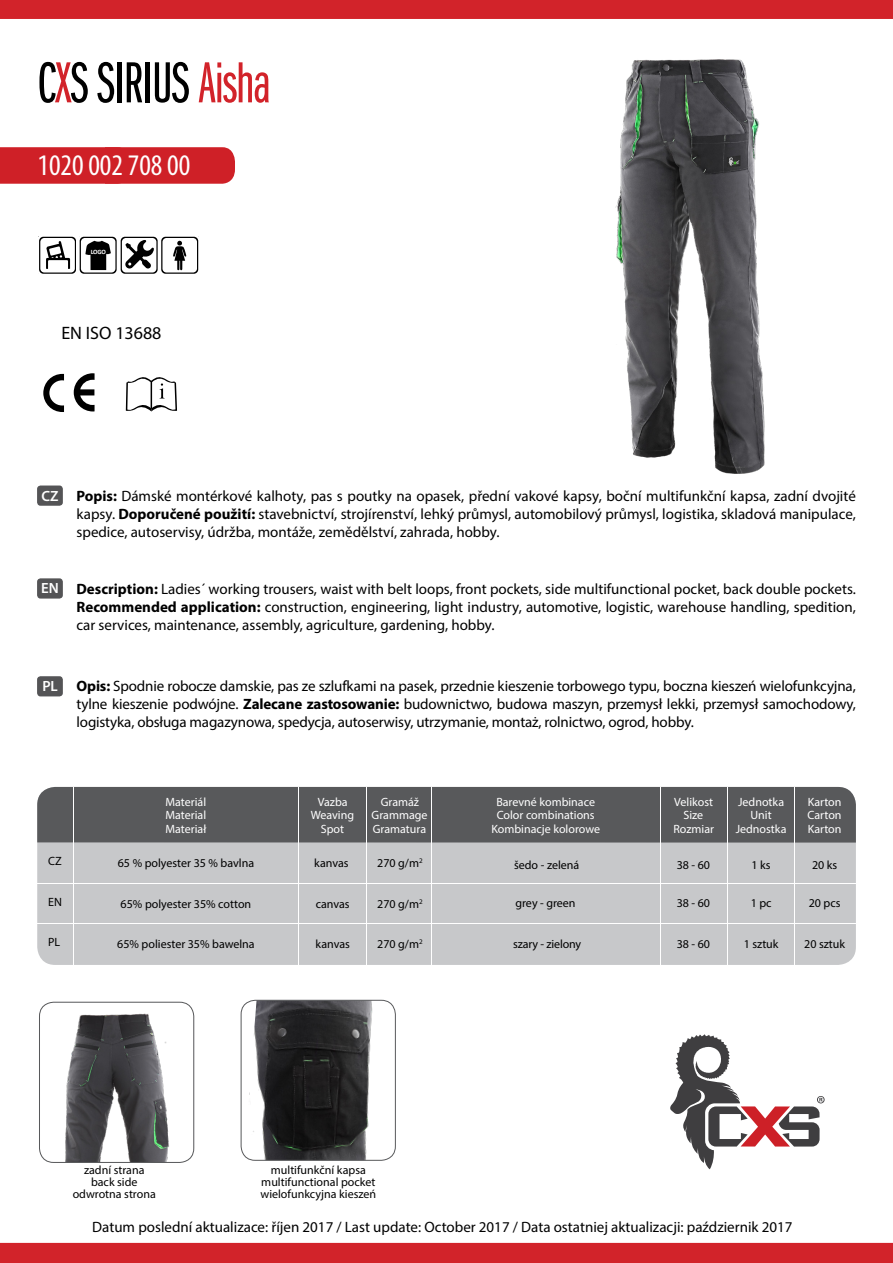
<style>
.page{position:relative;width:893px;height:1263px;background:#fff}
.page>*{position:absolute;margin:0;border:0;box-sizing:border-box;transform-origin:0 0}
.t1{font:60px "Franklin Got Itc DOT Boo Ext Com";letter-spacing:-.01em;color:#000}
.t2{font:condensed 30px "Myriad Pro";color:#fff}
.t3{font:18px "Myriad Pro";color:#000}
.t4{font:15px/18px "Myriad Pro";color:#000;text-align:justify}
.t5{font:600 14.85px "Myriad Pro";color:#fff}
.t6{font:12px/12px "Myriad Pro";color:#000;text-align:center}
.t7{font:12px "Myriad Pro";color:#fff}
.t8{font:700 6.6px "Calibri";color:#fff}
.s1{color:#d2232a}
.s2{font-weight:700}
</style>
<div class="page">
<img style="left:615px;top:59px;width:150px;height:415px">
<div style="left:0;top:147px;width:235px;height:37px;background:#cf2027"></div>
<svg style="left:670px;top:1034px;width:155px;height:135px"></svg>
<div style="left:37px;top:485px;width:26px;height:21px;background:#545456;border-radius:3px"></div>
<div style="left:37px;top:578px;width:26px;height:21px;background:#545456;border-radius:3px"></div>
<div style="left:37px;top:676px;width:26px;height:20px;background:#545456;border-radius:3px"></div>
<div style="left:0;top:0;width:893px;height:19px;background:#d2232a"></div>
<div style="left:0;top:1243px;width:893px;height:20px;background:#d2232a"></div>
<svg style="left:126px;top:377px;width:51px;height:34px"></svg>
<svg style="left:43px;top:373px;width:52px;height:39px"></svg>
<svg style="left:38px;top:236px;width:161px;height:38px"></svg>
<img style="left:39px;top:1002px;width:155px;height:160px">
<div style="left:39px;top:1002px;width:155px;height:161px;border:1px solid #58595b;border-radius:14px"></div>
<img style="left:244px;top:1000px;width:129px;height:160px">
<div style="left:241px;top:1000px;width:155px;height:161px;border:1px solid #58595b;border-radius:14px"></div>
<div style="left:37px;top:787px;width:819px;height:178px;background:#c7c8ca;border-radius:18px"></div>
<div style="left:37px;top:787px;width:819px;height:55px;background:#58595b"></div>
<hr style="left:37px;top:923px;width:819px;height:1px;background:#fff">
<hr style="left:37px;top:883px;width:819px;height:1px;background:#fff">
<hr style="left:299px;top:787px;width:1px;height:178px;background:#fff">
<hr style="left:73px;top:787px;width:1px;height:178px;background:#fff">
<hr style="left:794px;top:787px;width:1px;height:178px;background:#fff">
<hr style="left:727px;top:787px;width:1px;height:178px;background:#fff">
<hr style="left:660px;top:787px;width:1px;height:178px;background:#fff">
<hr style="left:431px;top:787px;width:1px;height:178px;background:#fff">
<hr style="left:366px;top:787px;width:1px;height:178px;background:#fff">
<h1 class="t1" style="left:37px;top:51px;width:235px">C<span class="s1">X</span>S SIRIUS <span class="s1">Aisha</span></h1>
<h2 class="t2" style="left:38px;top:147px;width:154px">1020 002 708 00</h2>
<p class="t8" style="left:91px;top:248px;width:17px">LOGO</p>
<p class="t3" style="left:61px;top:322px;width:102px">EN ISO 13688</p>
<p class="t5" style="left:42px;top:486px;width:19px">CZ</p>
<p class="t5" style="left:41px;top:579px;width:19px">EN</p>
<p class="t4" style="left:77px;top:486px;width:781px"><span class="s2">Popis:</span> Dámské montérkové kalhoty, pas s poutky na opasek, přední vakové kapsy, boční multifunkční kapsa, zadní dvojité kapsy. <span class="s2">Doporučené použití:</span> stavebnictví, strojírenství, lehký průmysl, automobilový průmysl, logistika, skladová manipulace, spedice, autoservisy, údržba, montáže, zemědělství, zahrada, hobby.</p>
<p class="t4" style="left:77px;top:579px;width:781px"><span class="s2">Description:</span> Ladies´ working trousers, waist with belt loops, front pockets, side multifunctional pocket, back double pockets.<br><span class="s2">Recommended application:</span> construction, engineering, light industry, automotive, logistic, warehouse handling, spedition, car services, maintenance, assembly, agriculture, gardening, hobby.</p>
<p class="t5" style="left:42px;top:677px;width:17px">PL</p>
<p class="t4" style="left:77px;top:677px;width:781px"><span class="s2">Opis:</span> Spodnie robocze damskie, pas ze szlufkami na pasek, przednie kieszenie torbowego typu, boczna kieszeń wielofunkcyjna, tylne kieszenie podwójne. <span class="s2">Zalecane zastosowanie:</span> budownictwo, budowa maszyn, przemysł lekki, przemysł samochodowy, logistyka, obsługa magazynowa, spedycja, autoserwisy, utrzymanie, montaż, rolnictwo, ogrod, hobby.</p>
<p class="t7" style="left:165px;top:794px;width:42px">Materiál</p>
<p class="t7" style="left:165px;top:808px;width:42px">Material</p>
<p class="t7" style="left:165px;top:822px;width:42px">Materiał</p>
<p class="t7" style="left:318px;top:794px;width:31px">Vazba</p>
<p class="t7" style="left:321px;top:821px;width:25px">Spot</p>
<p class="t7" style="left:311px;top:808px;width:45px">Weaving</p>
<p class="t7" style="left:381px;top:794px;width:40px">Gramáž</p>
<p class="t7" style="left:373px;top:821px;width:55px">Gramatura</p>
<p class="t7" style="left:372px;top:808px;width:57px">Grammage</p>
<p class="t7" style="left:496px;top:794px;width:100px">Barevné kombinace</p>
<p class="t7" style="left:491px;top:821px;width:110px">Kombinacje kolorowe</p>
<p class="t7" style="left:497px;top:808px;width:100px">Color combinations</p>
<p class="t7" style="left:674px;top:794px;width:40px">Velikost</p>
<p class="t7" style="left:673px;top:821px;width:42px">Rozmiar</p>
<p class="t7" style="left:683px;top:808px;width:21px">Size</p>
<p class="t7" style="left:738px;top:794px;width:48px">Jednotka</p>
<p class="t7" style="left:736px;top:821px;width:52px">Jednostka</p>
<p class="t7" style="left:750px;top:808px;width:23px">Unit</p>
<p class="t7" style="left:808px;top:794px;width:35px">Karton</p>
<p class="t7" style="left:808px;top:821px;width:35px">Karton</p>
<p class="t7" style="left:808px;top:808px;width:36px">Carton</p>
<p class="t6" style="left:48px;top:855px;width:15px">CZ</p>
<p class="t6" style="left:48px;top:896px;width:15px">EN</p>
<p class="t6" style="left:48px;top:936px;width:14px">PL</p>
<p class="t6" style="left:118px;top:857px;width:138px">65 % polyester 35 % bavlna</p>
<p class="t6" style="left:121px;top:898px;width:132px">65% polyester 35% cotton</p>
<p class="t6" style="left:117px;top:938px;width:139px">65% poliester 35% bawelna</p>
<p class="t6" style="left:314px;top:857px;width:36px">kanvas</p>
<p class="t6" style="left:316px;top:898px;width:35px">canvas</p>
<p class="t6" style="left:316px;top:938px;width:36px">kanvas</p>
<p class="t6" style="left:377px;top:857px;width:47px">270 g/m<sup>2</sup></p>
<p class="t6" style="left:377px;top:898px;width:47px">270 g/m<sup>2</sup></p>
<p class="t6" style="left:377px;top:938px;width:47px">270 g/m<sup>2</sup></p>
<p class="t6" style="left:514px;top:859px;width:67px">šedo - zelená</p>
<p class="t6" style="left:516px;top:897px;width:61px">grey - green</p>
<p class="t6" style="left:513px;top:938px;width:70px">szary - zielony</p>
<p class="t6" style="left:677px;top:859px;width:35px">38 - 60</p>
<p class="t6" style="left:752px;top:859px;width:21px">1 ks</p>
<p class="t6" style="left:812px;top:859px;width:27px">20 ks</p>
<p class="t6" style="left:677px;top:897px;width:35px">38 - 60</p>
<p class="t6" style="left:751px;top:897px;width:22px">1 pc</p>
<p class="t6" style="left:809px;top:897px;width:33px">20 pcs</p>
<p class="t6" style="left:677px;top:938px;width:35px">38 - 60</p>
<p class="t6" style="left:744px;top:938px;width:36px">1 sztuk</p>
<p class="t6" style="left:804px;top:938px;width:42px">20 sztuk</p>
<p class="t6" style="left:73px;top:1164px;width:85px">zadní strana back side odwrotna strona</p>
<p class="t6" style="left:260px;top:1164px;width:117px">multifunkční kapsa multifunctional pocket wielofunkcyjna kieszeń</p>
<p class="t4" style="left:92px;top:1218px;width:702px">Datum poslední aktualizace: říjen 2017 / Last update: October 2017 / Data ostatniej aktualizacji: październik 2017</p>
</div>
